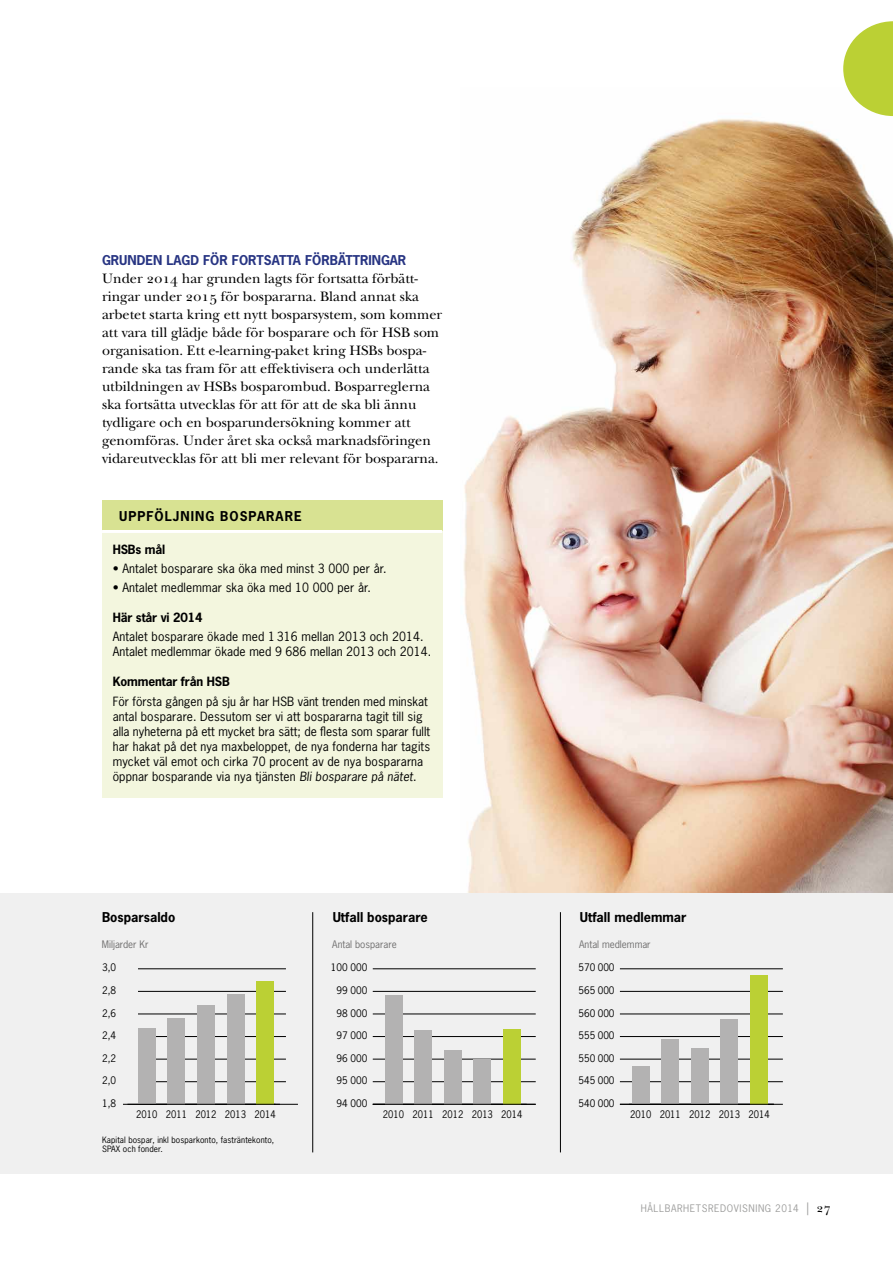
<style>
.page{position:relative;width:893px;height:1263px;background:#fff}
.page>*{position:absolute;margin:0;border:0;box-sizing:border-box;transform-origin:0 0}
.t1{font:14.25px/18px "New Baskerville Std";color:#000}
.t2{font:700 12.75px "News Gothic Std";color:#000}
.t3{font:700 12.75px "News Gothic Std";color:#283583}
.t4{font:700 12.75px "News Gothic Std";letter-spacing:.08em;color:#000}
.t5{font:12px/15px "News Gothic Std";letter-spacing:.01em;color:#000}
.t6{font:700 12px "News Gothic Std";letter-spacing:-.01em;color:#000}
.t7{font:9.75px "News Gothic Std";color:#000}
.t8{font:9.75px "News Gothic Std";color:#000;scale:.94 1}
.t9{font:9.75px "News Gothic Std";color:#706f6f}
.t10{font:9.75px "News Gothic Std";letter-spacing:.06em;color:#9d9d9c}
.t11{font:8.25px/9.8px "News Gothic Std";letter-spacing:.01em;color:#000}
.s1{font-style:italic}
.s2{font-family:"New Baskerville Std";font-size:12.75px}
.s3{font-family:"New Baskerville Std";font-size:12.75px;color:#000}
</style>
<div class="page">
<img style="left:464px;top:116px;width:429px;height:777px">
<div style="left:0;top:893px;width:893px;height:281px;background:#f0f0f0"></div>
<div style="left:102px;top:500px;width:340px;height:31px;background:#d8e292"></div>
<div style="left:102px;top:531px;width:340px;height:267px;background:#f3f6de"></div>
<hr style="left:102px;top:530px;width:340px;height:3px;background:#fff">
<svg style="left:843px;top:21px;width:50px;height:95px"></svg>
<hr style="left:150px;top:1104px;width:148px;height:1px;background:#000">
<hr style="left:138px;top:1081px;width:148px;height:1px;background:#000">
<hr style="left:138px;top:1059px;width:148px;height:1px;background:#000">
<hr style="left:138px;top:1036px;width:148px;height:1px;background:#000">
<hr style="left:138px;top:1014px;width:148px;height:1px;background:#000">
<hr style="left:138px;top:991px;width:148px;height:1px;background:#000">
<hr style="left:138px;top:968px;width:148px;height:1px;background:#000">
<div style="left:138px;top:1028px;width:17px;height:76px;background:#b3b2b2"></div>
<div style="left:168px;top:1018px;width:17px;height:86px;background:#b3b2b2"></div>
<div style="left:197px;top:1005px;width:18px;height:99px;background:#b3b2b2"></div>
<div style="left:227px;top:994px;width:17px;height:110px;background:#b3b2b2"></div>
<div style="left:256px;top:981px;width:18px;height:123px;background:#bbd034"></div>
<hr style="left:373px;top:1081px;width:163px;height:1px;background:#000">
<hr style="left:373px;top:1059px;width:163px;height:1px;background:#000">
<hr style="left:373px;top:1036px;width:163px;height:1px;background:#000">
<hr style="left:373px;top:1014px;width:163px;height:1px;background:#000">
<hr style="left:373px;top:991px;width:163px;height:1px;background:#000">
<hr style="left:373px;top:968px;width:163px;height:1px;background:#000">
<div style="left:385px;top:995px;width:17px;height:109px;background:#b3b2b2"></div>
<div style="left:414px;top:1030px;width:18px;height:74px;background:#b3b2b2"></div>
<div style="left:444px;top:1050px;width:17px;height:54px;background:#b3b2b2"></div>
<div style="left:474px;top:1059px;width:17px;height:45px;background:#b3b2b2"></div>
<div style="left:503px;top:1029px;width:18px;height:75px;background:#bbd034"></div>
<hr style="left:629px;top:1104px;width:154px;height:1px;background:#000">
<hr style="left:620px;top:1081px;width:163px;height:1px;background:#000">
<hr style="left:620px;top:1059px;width:163px;height:1px;background:#000">
<hr style="left:620px;top:1036px;width:163px;height:1px;background:#000">
<hr style="left:620px;top:1014px;width:163px;height:1px;background:#000">
<hr style="left:620px;top:991px;width:163px;height:1px;background:#000">
<hr style="left:620px;top:968px;width:163px;height:1px;background:#000">
<div style="left:632px;top:1067px;width:17px;height:37px;background:#b3b2b2"></div>
<div style="left:662px;top:1039px;width:17px;height:65px;background:#b3b2b2"></div>
<div style="left:691px;top:1048px;width:17px;height:56px;background:#b3b2b2"></div>
<div style="left:721px;top:1019px;width:17px;height:85px;background:#b3b2b2"></div>
<div style="left:750px;top:975px;width:18px;height:129px;background:#bbd034"></div>
<hr style="left:123px;top:1104px;width:157px;height:1px;background:#000">
<hr style="left:373px;top:1104px;width:163px;height:1px;background:#000">
<hr style="left:620px;top:1104px;width:154px;height:1px;background:#000">
<hr style="left:312px;top:912px;width:1px;height:240px;background:#000">
<hr style="left:560px;top:912px;width:1px;height:240px;background:#000">
<p class="t3" style="left:102px;top:252px;width:306px">GRUNDEN LAGD FÖR FORTSATTA FÖRBÄTTRINGAR</p>
<p class="t1" style="left:102px;top:270px;width:342px">Under 2014 har grunden lagts för fortsatta förbätt&shy;ringar under 2015 för bospararna. Bland annat ska arbetet starta kring ett nytt bosparsystem, som kommer att vara till glädje både för bosparare och för HSB som organisation. Ett e-learning-paket kring HSBs bospa&shy;rande ska tas fram för att effektivisera och underlätta utbildningen av HSBs bosparombud. Bosparreglerna ska fortsätta utvecklas för att för att de ska bli ännu tydligare och en bosparundersökning kommer att genomföras. Under året ska också marknadsföringen vidareutvecklas för att bli mer relevant för bospararna.</p>
<p class="t4" style="left:119px;top:508px;width:184px">UPPFÖLJNING BOSPARARE</p>
<p class="t6" style="left:113px;top:541px;width:54px">HSBs mål</p>
<p class="t5" style="left:113px;top:561px;width:275px">• Antalet bosparare ska öka med minst 3 000 per år.</p>
<p class="t5" style="left:113px;top:580px;width:260px">• Antalet medlemmar ska öka med 10 000 per år.</p>
<p class="t6" style="left:113px;top:610px;width:92px">Här står vi 2014</p>
<p class="t5" style="left:113px;top:629px;width:320px">Antalet bosparare ökade med 1 316 mellan 2013 och 2014.<br>Antalet medlemmar ökade med 9 686 mellan 2013 och 2014.</p>
<p class="t6" style="left:113px;top:674px;width:119px">Kommentar från HSB</p>
<p class="t5" style="left:113px;top:693px;width:319px">För första gången på sju år har HSB vänt trenden med minskat antal bosparare. Dessutom ser vi att bospararna tagit till sig alla nyheterna på ett mycket bra sätt; de flesta som sparar fullt har hakat på det nya maxbeloppet, de nya fonderna har tagits mycket väl emot och cirka 70 procent av de nya bospararna öppnar bosparande via nya tjänsten <span class="s1">Bli bosparare på nätet</span>.</p>
<p class="t2" style="left:102px;top:909px;width:75px">Bosparsaldo</p>
<p class="t2" style="left:333px;top:909px;width:97px">Utfall bosparare</p>
<p class="t2" style="left:580px;top:909px;width:108px">Utfall medlemmar</p>
<p class="t9" style="left:102px;top:938px;width:48px">Miljarder Kr</p>
<p class="t9" style="left:332px;top:938px;width:66px">Antal bosparare</p>
<p class="t9" style="left:579px;top:938px;width:73px">Antal medlemmar</p>
<p class="t7" style="left:102px;top:961px;width:16px">3,0</p>
<p class="t7" style="left:331px;top:961px;width:38px">100 000</p>
<p class="t7" style="left:579px;top:961px;width:37px">570 000</p>
<p class="t7" style="left:102px;top:984px;width:16px">2,8</p>
<p class="t7" style="left:337px;top:984px;width:32px">99 000</p>
<p class="t7" style="left:579px;top:984px;width:37px">565 000</p>
<p class="t7" style="left:102px;top:1006px;width:16px">2,6</p>
<p class="t7" style="left:337px;top:1006px;width:32px">98 000</p>
<p class="t7" style="left:579px;top:1006px;width:37px">560 000</p>
<p class="t7" style="left:102px;top:1029px;width:16px">2,4</p>
<p class="t7" style="left:337px;top:1029px;width:32px">97 000</p>
<p class="t7" style="left:579px;top:1029px;width:37px">555 000</p>
<p class="t7" style="left:102px;top:1052px;width:16px">2,2</p>
<p class="t7" style="left:337px;top:1052px;width:32px">96 000</p>
<p class="t7" style="left:579px;top:1052px;width:37px">550 000</p>
<p class="t7" style="left:102px;top:1074px;width:16px">2,0</p>
<p class="t7" style="left:337px;top:1074px;width:32px">95 000</p>
<p class="t7" style="left:579px;top:1074px;width:37px">545 000</p>
<p class="t7" style="left:102px;top:1097px;width:16px">1,8</p>
<p class="t8" style="left:136px;top:1108px;width:150px">2010 2011 2012 2013 2014</p>
<p class="t7" style="left:337px;top:1097px;width:32px">94 000</p>
<p class="t8" style="left:383px;top:1108px;width:150px">2010 2011 2012 2013 2014</p>
<p class="t7" style="left:579px;top:1097px;width:37px">540 000</p>
<p class="t8" style="left:630px;top:1108px;width:150px">2010 2011 2012 2013 2014</p>
<p class="t11" style="left:102px;top:1134px;width:174px">Kapital bospar, inkl bosparkonto, fasträntekonto,<br>SPAX och fonder.</p>
<p class="t10" style="left:641px;top:1202px;width:191px">HÅLLBARHETSREDOVISNING 2014 <span class="s2">|</span> <span class="s3">27</span></p>
</div>
